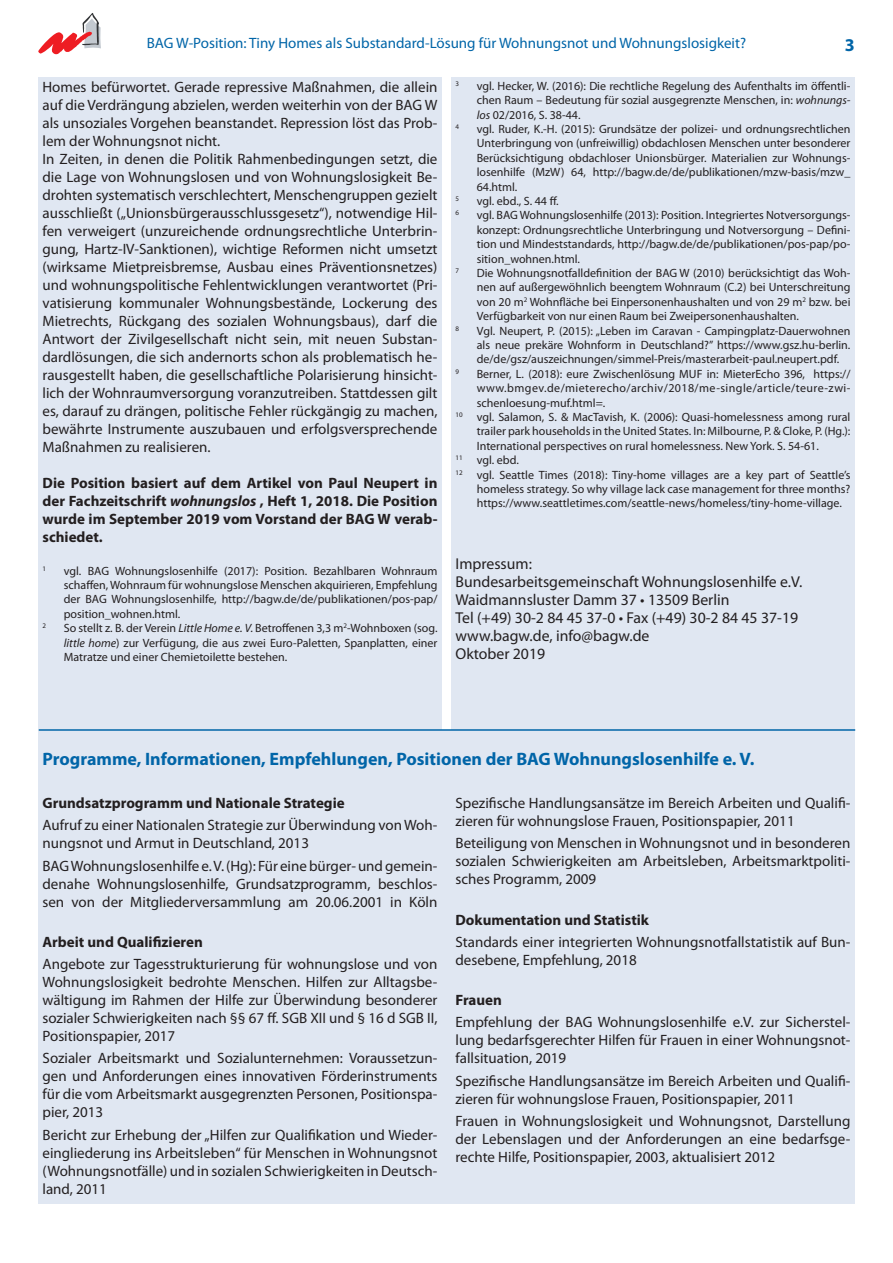
<style>
.page{position:relative;width:893px;height:1263px;background:#fff}
.page>*{position:absolute;margin:0;border:0;box-sizing:border-box;transform-origin:0 0}
.t1{font:700 18px "Myriad Pro";color:#0165a8}
.t2{font:15.75px/18px "Myriad Pro";color:#231f20}
.t3{font:15px/18px "Myriad Pro";color:#231f20;text-align:justify}
.t4{font:700 15px/18px "Myriad Pro";color:#231f20;text-align:justify}
.t5{font:15px "Myriad Pro";color:#0165a8}
.t6{font:12px/14.4px "Myriad Pro";color:#231f20;text-align:justify}
.t7{font:12px "Myriad Pro";letter-spacing:.035em;color:#231f20}
.t8{font:7.05px "Myriad Pro";color:#231f20}
.s1{font-style:italic}
</style>
<div class="page">
<div style="left:38px;top:77px;width:404px;height:1126px;background:#e0e7f2"></div>
<div style="left:451px;top:77px;width:404px;height:1126px;background:#e0e7f2"></div>
<svg style="left:38px;top:13px;width:63px;height:41px"></svg>
<div style="left:43px;top:730px;width:807px;height:473px;background:#e0e7f2"></div>
<hr style="left:39px;top:729px;width:816px;height:2px;background:#0165a8">
<p class="t5" style="left:147px;top:35px;width:601px">BAG W-Position: Tiny Homes als Substandard-Lösung für Wohnungsnot und Wohnungslosigkeit?</p>
<p class="t1" style="left:845px;top:35px;width:11px">3</p>
<p class="t3" style="left:43px;top:78px;width:396px;text-align:left">Homes befürwortet. Gerade repressive Maßnahmen, die allein auf die Verdrängung abzielen, werden weiterhin von der BAG W als unsoziales Vorgehen beanstandet. Repression löst das Prob&shy;lem der Wohnungsnot nicht.<br>In Zeiten, in denen die Politik Rahmenbedingungen setzt, die die Lage von Wohnungslosen und von Wohnungslosigkeit Be&shy;drohten systematisch verschlechtert, Menschengruppen gezielt ausschließt („Unionsbürgerausschlussgesetz“), notwendige Hil&shy;fen verweigert (unzureichende ordnungsrechtliche Unterbrin&shy;gung, Hartz-IV-Sanktionen), wichtige Reformen nicht umsetzt (wirksame Mietpreisbremse, Ausbau eines Präventionsnetzes) und wohnungspolitische Fehlentwicklungen verantwortet (Pri&shy;vatisierung kommunaler Wohnungsbestände, Lockerung des Mietrechts, Rückgang des sozialen Wohnungsbaus), darf die Antwort der Zivilgesellschaft nicht sein, mit neuen Substan&shy;dardlösungen, die sich andernorts schon als problematisch he&shy;rausgestellt haben, die gesellschaftliche Polarisierung hinsicht&shy;lich der Wohnraumversorgung voranzutreiben. Stattdessen gilt es, darauf zu drängen, politische Fehler rückgängig zu machen, bewährte Instrumente auszubauen und erfolgsversprechende Maßnahmen zu realisieren.</p>
<p class="t4" style="left:43px;top:474px;width:396px">Die Position basiert auf dem Artikel von Paul Neupert in der Fachzeitschrift <span class="s1">wohnungslos</span> , Heft 1, 2018. Die Position wurde im September 2019 vom Vorstand der BAG W verab&shy;schiedet.</p>
<p class="t8" style="left:43px;top:564px;width:5px">1</p>
<p class="t6" style="left:64px;top:563px;width:375px">vgl. BAG Wohnungslosenhilfe (2017): Position. Bezahlbaren Wohnraum schaffen, Wohnraum für wohnungslose Menschen akquirieren, Empfehlung der BAG Wohnungslosenhilfe, http://bagw.de/de/publikationen/pos-pap/ position_wohnen.html.</p>
<p class="t8" style="left:43px;top:622px;width:5px">2</p>
<p class="t6" style="left:64px;top:621px;width:375px">So stellt z. B. der Verein <span class="s1">Little Home e. V.</span> Betroffenen 3,3 m<sup>2</sup>-Wohnboxen (sog. <span class="s1">little home</span>) zur Verfügung, die aus zwei Euro-Paletten, Spanplatten, einer Matratze und einer Chemietoilette bestehen.</p>
<p class="t8" style="left:455px;top:80px;width:5px">3</p>
<p class="t6" style="left:477px;top:79px;width:375px">vgl. Hecker, W. (2016): Die rechtliche Regelung des Aufenthalts im öffentli&shy;chen Raum – Bedeutung für sozial ausgegrenzte Menschen, in: <span class="s1">wohnungs&shy;los</span> 02/2016, S. 38-44.</p>
<p class="t8" style="left:455px;top:123px;width:5px">4</p>
<p class="t6" style="left:477px;top:122px;width:375px">vgl. Ruder, K.-H. (2015): Grundsätze der polizei- und ordnungsrechtlichen Unterbringung von (unfreiwillig) obdachlosen Menschen unter besonderer Berücksichtigung obdachloser Unionsbürger. Materialien zur Wohnungs&shy;losenhilfe (MzW) 64, http://bagw.de/de/publikationen/mzw-basis/mzw_ 64.html.</p>
<p class="t8" style="left:455px;top:195px;width:5px">5</p>
<p class="t6" style="left:477px;top:194px;width:83px">vgl. ebd., S. 44 ff.</p>
<p class="t8" style="left:455px;top:209px;width:5px">6</p>
<p class="t6" style="left:477px;top:208px;width:375px">vgl. BAG Wohnungslosenhilfe (2013): Position. Integriertes Notversorgungs&shy;konzept: Ordnungsrechtliche Unterbringung und Notversorgung – Defini&shy;tion und Mindeststandards, http://bagw.de/de/publikationen/pos-pap/po&shy;sition_wohnen.html.</p>
<p class="t8" style="left:455px;top:267px;width:5px">7</p>
<p class="t6" style="left:477px;top:266px;width:375px">Die Wohnungsnotfalldefinition der BAG W (2010) berücksichtigt das Woh&shy;nen auf außergewöhnlich beengtem Wohnraum (C.2) bei Unterschreitung von 20 m<sup>2</sup> Wohnfläche bei Einpersonenhaushalten und von 29 m<sup>2</sup> bzw. bei Verfügbarkeit von nur einen Raum bei Zweipersonenhaushalten.</p>
<p class="t8" style="left:455px;top:324px;width:5px">8</p>
<p class="t6" style="left:477px;top:324px;width:375px">Vgl. Neupert, P. (2015): „Leben im Caravan - Campingplatz-Dauerwohnen als neue prekäre Wohnform in Deutschland?” https://www.gsz.hu-berlin. de/de/gsz/auszeichnungen/simmel-Preis/masterarbeit-paul.neupert.pdf.</p>
<p class="t8" style="left:455px;top:368px;width:5px">9</p>
<p class="t6" style="left:477px;top:367px;width:375px">Berner, L. (2018): eure Zwischenlösung MUF in: MieterEcho 396, https://</p>
<p class="t7" style="left:477px;top:382px;width:375px">www.bmgev.de/mieterecho/archiv/2018/me-single/article/teure-zwi-</p>
<p class="t6" style="left:477px;top:396px;width:130px">schenloesung-muf.html=.</p>
<p class="t6" style="left:455px;top:410px;width:396px"><sup>10</sup> vgl. Salamon, S. &amp; MacTavish, K. (2006): Quasi-homelessness among rural</p>
<p class="t6" style="left:477px;top:424px;width:375px">trailer park households in the United States. In: Milbourne, P. &amp; Cloke, P. (Hg.):</p>
<p class="t6" style="left:477px;top:439px;width:344px">International perspectives on rural homelessness. New York. S. 54-61.</p>
<p class="t6" style="left:455px;top:453px;width:65px"><sup>11</sup> vgl. ebd.</p>
<p class="t6" style="left:455px;top:468px;width:396px"><sup>12</sup> vgl. Seattle Times (2018): Tiny-home villages are a key part of Seattle’s</p>
<p class="t6" style="left:477px;top:482px;width:375px">homeless strategy. So why village lack case management for three months?</p>
<p class="t6" style="left:477px;top:496px;width:367px">https://www.seattletimes.com/seattle-news/homeless/tiny-home-village.</p>
<p class="t2" style="left:455px;top:555px;width:348px">Impressum:<br>Bundesarbeitsgemeinschaft Wohnungslosenhilfe e.V.<br>Waidmannsluster Damm 37 • 13509 Berlin<br>Tel (+49) 30-2 84 45 37-0 • Fax (+49) 30-2 84 45 37-19 www.bagw.de, info@bagw.de<br>Oktober 2019</p>
<p class="t1" style="left:43px;top:749px;width:713px">Programme, Informationen, Empfehlungen, Positionen der BAG Wohnungslosenhilfe e. V.</p>
<p class="t3" style="left:455px;top:794px;width:396px">Spezifische Handlungsansätze im Bereich Arbeiten und Qualifi&shy;zieren für wohnungslose Frauen, Positionspapier, 2011</p>
<p class="t3" style="left:455px;top:835px;width:396px">Beteiligung von Menschen in Wohnungsnot und in besonderen sozialen Schwierigkeiten am Arbeitsleben, Arbeitsmarktpoliti&shy;sches Programm, 2009</p>
<p class="t4" style="left:455px;top:911px;width:195px">Dokumentation und Statistik</p>
<p class="t3" style="left:455px;top:933px;width:396px">Standards einer integrierten Wohnungsnotfallstatistik auf Bun&shy;desebene, Empfehlung, 2018</p>
<p class="t4" style="left:455px;top:991px;width:48px">Frauen</p>
<p class="t3" style="left:455px;top:1014px;width:396px">Empfehlung der BAG Wohnungslosenhilfe e.V. zur Sicherstel&shy;lung bedarfsgerechter Hilfen für Frauen in einer Wohnungsnot&shy;fallsituation, 2019</p>
<p class="t3" style="left:455px;top:1072px;width:396px">Spezifische Handlungsansätze im Bereich Arbeiten und Qualifi&shy;zieren für wohnungslose Frauen, Positionspapier, 2011</p>
<p class="t3" style="left:455px;top:1112px;width:396px">Frauen in Wohnungslosigkeit und Wohnungsnot, Darstellung der Lebenslagen und der Anforderungen an eine bedarfsge&shy;rechte Hilfe, Positionspapier, 2003, aktualisiert 2012</p>
<p class="t4" style="left:43px;top:794px;width:304px">Grundsatzprogramm und Nationale Strategie</p>
<p class="t3" style="left:43px;top:817px;width:396px">Aufruf zu einer Nationalen Strategie zur Überwindung von Woh&shy;nungsnot und Armut in Deutschland, 2013</p>
<p class="t3" style="left:43px;top:857px;width:396px">BAG Wohnungslosenhilfe e. V. (Hg): Für eine bürger- und gemein&shy;denahe Wohnungslosenhilfe, Grundsatzprogramm, beschlos&shy;sen von der Mitgliederversammlung am 20.06.2001 in Köln</p>
<p class="t4" style="left:43px;top:933px;width:162px">Arbeit und Qualifizieren</p>
<p class="t3" style="left:43px;top:955px;width:396px">Angebote zur Tagesstrukturierung für wohnungslose und von Wohnungslosigkeit bedrohte Menschen. Hilfen zur Alltagsbe&shy;wältigung im Rahmen der Hilfe zur Überwindung besonderer sozialer Schwierigkeiten nach §§ 67 ff. SGB XII und § 16 d SGB II, Positionspapier, 2017</p>
<p class="t3" style="left:43px;top:1050px;width:396px">Sozialer Arbeitsmarkt und Sozialunternehmen: Voraussetzun&shy;gen und Anforderungen eines innovativen Förderinstruments für die vom Arbeitsmarkt ausgegrenzten Personen, Positionspa&shy;pier, 2013</p>
<p class="t3" style="left:43px;top:1126px;width:396px">Bericht zur Erhebung der „Hilfen zur Qualifikation und Wieder&shy;eingliederung ins Arbeitsleben“ für Menschen in Wohnungsnot (Wohnungsnotfälle) und in sozialen Schwierigkeiten in Deutsch&shy;land, 2011</p>
</div>
